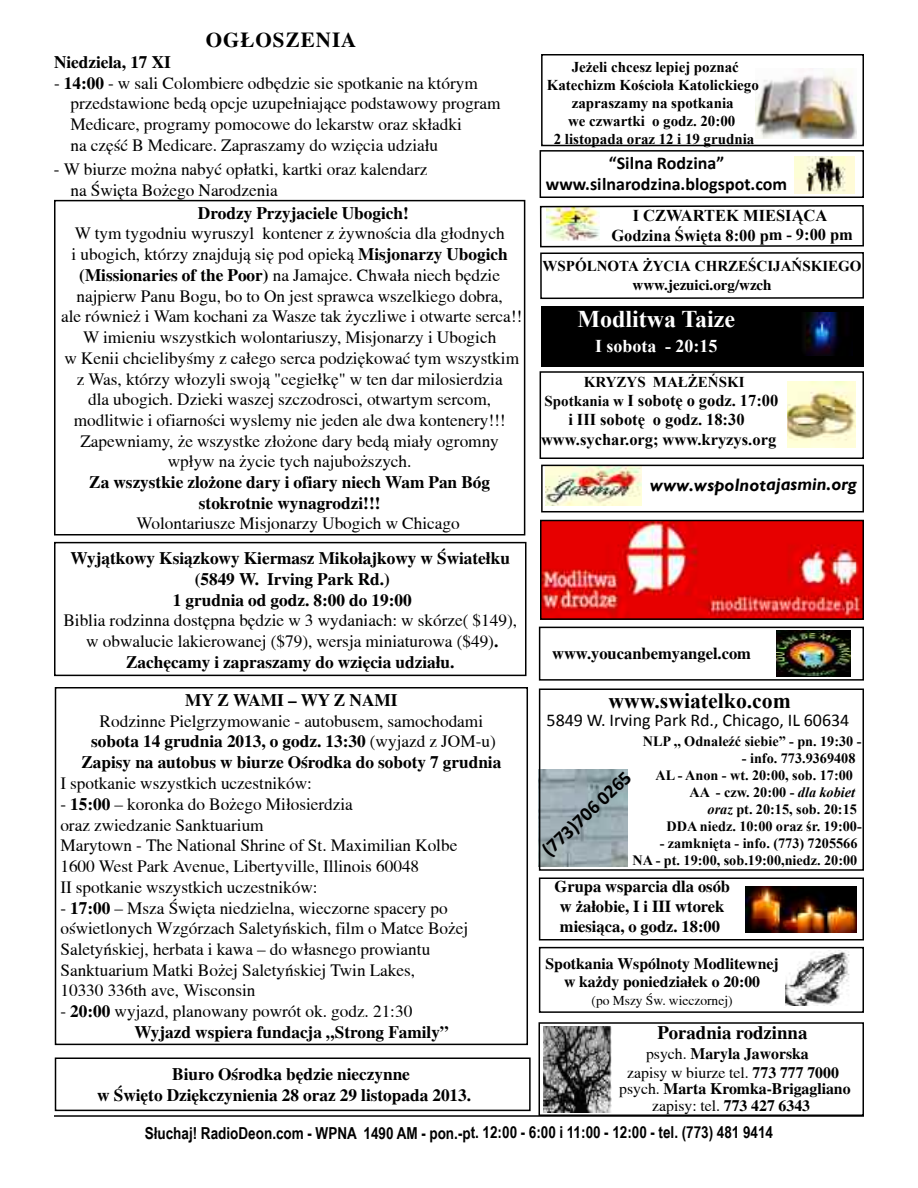
<style>
.page{position:relative;width:918px;height:1188px;background:#fff}
.page>*{position:absolute;margin:0;border:0;box-sizing:border-box;transform-origin:0 0}
.t1{font:700 24px "Times New Roman";color:#fff}
.t2{font:700 21.75px "Times New Roman";color:#000}
.t3{font:700 21px "Toronto";letter-spacing:.05em;color:#000}
.t4{font:700 19.5px "Calibri";color:#000}
.t5{font:700 18.75px "Toronto";color:#000}
.t6{font:700 18px/21.6px "Calibri";color:#000;text-align:center}
.t7{font:18px "Calibri";color:#000}
.t8{font:italic 700 18px "Gill Sans";letter-spacing:-.005em;color:#000}
.t9{font:700 18px "Times New Roman";color:#fff}
.t10{font:17.25px/20.7px "Toronto";color:#000}
.t11{font:700 17.25px/21px "Toronto";color:#000;text-align:center}
.t12{font:700 16.5px/19.8px "Times New Roman";color:#000;text-align:center}
.t13{font:700 16.5px/19.8px "Toronto";color:#000;text-align:center}
.t14{font:700 16.5px "Arial Narrow";color:#000}
.t15{font:700 15.75px/18px "Toronto";color:#000;text-align:center}
.t16{font:700 15px/18px "Times New Roman";color:#000;text-align:center}
.t17{font:700 15px "Toronto";color:#000}
.t18{font:700 14.25px/17.1px "Times New Roman";color:#000;text-align:right}
.t19{font:13.5px "Toronto";color:#000}
.s1{font-weight:700}
.s2{font-weight:400}
.s3{font-size:15px}
.s4{font-style:italic}
</style>
<div class="page">
<hr style="left:54px;top:1115px;width:810px;height:2px;background:#000">
<div style="left:541px;top:54px;width:323px;height:92px;border:2px solid #000"></div>
<img style="left:756px;top:69px;width:100px;height:69px">
<div style="left:541px;top:306px;width:323px;height:60px;background:#000"></div>
<img style="left:543px;top:1026px;width:69px;height:86px">
<div style="left:539px;top:627px;width:325px;height:54px;border:2px solid #000"></div>
<svg style="left:539px;top:205px;width:325px;height:95px"></svg>
<div style="left:540px;top:371px;width:324px;height:88px;border:2px solid #000"></div>
<img style="left:787px;top:381px;width:69px;height:66px">
<div style="left:540px;top:150px;width:324px;height:48px;border:2px solid #000"></div>
<div style="left:793px;top:156px;width:63px;height:37px;background:#fffbd7"></div>
<img style="left:806px;top:156px;width:40px;height:36px">
<div style="left:539px;top:947px;width:325px;height:66px;border:2px solid #000"></div>
<img style="left:785px;top:951px;width:65px;height:55px">
<img style="left:804px;top:312px;width:36px;height:43px">
<svg style="left:545px;top:464px;width:97px;height:41px"></svg>
<img style="left:545px;top:468px;width:96px;height:37px">
<div style="left:541px;top:465px;width:323px;height:47px;border:2px solid #000"></div>
<img style="left:542px;top:770px;width:86px;height:97px">
<div style="left:539px;top:688px;width:325px;height:183px;border:2px solid #000"></div>
<div style="left:539px;top:878px;width:325px;height:62px;border:2px solid #000"></div>
<img style="left:745px;top:886px;width:112px;height:47px">
<div style="left:539px;top:1022px;width:325px;height:94px;border:2px solid #000"></div>
<img style="left:543px;top:523px;width:318px;height:94px">
<div style="left:540px;top:520px;width:324px;height:100px;border:2px solid #000"></div>
<div style="left:55px;top:687px;width:473px;height:358px;border:2px solid #000"></div>
<div style="left:54px;top:200px;width:471px;height:335px;border:2px solid #000"></div>
<div style="left:54px;top:542px;width:472px;height:134px;border:2px solid #000"></div>
<div style="left:55px;top:1058px;width:476px;height:53px;border:2px solid #000"></div>
<svg style="left:776px;top:631px;width:75px;height:46px"></svg>
<img style="left:776px;top:631px;width:74px;height:45px">
<p class="t3" style="left:206px;top:28px;width:152px">OG£OSZENIA</p>
<p class="t11" style="left:54px;top:51px;width:118px">Niedziela, 17 XI</p>
<p class="t10" style="left:70px;top:72px;width:432px;text-indent:-16px">- <span class="s1">14:00</span> - w sali Colombiere odbędzie sie spotkanie na którym przedstawione bedą opcje uzupełniające podstawowy program Medicare, programy pomocowe do lekarstw oraz składki<br>na część B Medicare. Zapraszamy do wzięcia udziału</p>
<p class="t10" style="left:70px;top:159px;width:359px;text-indent:-16px">- W biurze można nabyć opłatki, kartki oraz kalendarz na Święta Bożego Narodzenia</p>
<p class="t11" style="left:198px;top:202px;width:212px">Drodzy Przyjaciele Ubogich!</p>
<p class="t10" style="left:61px;top:223px;width:463px;text-align:center">W tym tygodniu wyruszyl kontener z żywnościa dla głodnych<br>i ubogich, którzy znajdują się pod opieką <span class="s1">Misjonarzy Ubogich (Missionaries of the Poor)</span> na Jamajce. Chwała niech będzie najpierw Panu Bogu, bo to On jest sprawca wszelkiego dobra,<br>ale również i Wam kochani za Wasze tak życzliwe i otwarte serca!!<br>W imieniu wszystkich wolontariuszy, Misjonarzy i Ubogich<br>w Kenii chcielibyśmy z całego serca podziękować tym wszystkim z Was, którzy włozyli swoją "cegiełkę" w ten dar milosierdzia<br>dla ubogich. Dzieki waszej szczodrosci, otwartym sercom, modlitwie i ofiarności wyslemy nie jeden ale dwa kontenery!!!<br>Zapewniamy, że wszystke złożone dary bedą miały ogromny wpływ na życie tych najuboższych.</p>
<p class="t11" style="left:89px;top:472px;width:402px">Za wszystkie zlożone dary i ofiary niech Wam Pan Bóg stokrotnie wynagrodzi!!!</p>
<p class="t10" style="left:136px;top:513px;width:325px">Wolontariusze Misjonarzy Ubogich w Chicago</p>
<p class="t11" style="left:71px;top:548px;width:441px">Wyjątkowy Ksiązkowy Kiermasz Mikołajkowy w Światełku (5849 W. Irving Park Rd.)<br>1 grudnia od godz. 8:00 do 19:00</p>
<p class="t10" style="left:63px;top:610px;width:455px;text-align:center">Biblia rodzinna dostępna będzie w 3 wydaniach: w skórze( $149), w obwalucie lakierowanej ($79), wersja miniaturowa ($49)<span class="s1">.<br>Zachęcamy i zapraszamy do wzięcia udziału.</span></p>
<p class="t11" style="left:185px;top:689px;width:214px">MY Z WAMI – WY Z NAMI</p>
<p class="t11" style="left:81px;top:710px;width:422px"><span class="s2">Rodzinne Pielgrzymowanie - autobusem, samochodami </span>sobota 14 grudnia 2013, o godz. 13:30 <span class="s2">(wyjazd z JOM-u)<br></span>Zapisy na autobus w biurze Ośrodka do soboty 7 grudnia</p>
<p class="t10" style="left:60px;top:773px;width:253px">I spotkanie wszystkich uczestników:</p>
<p class="t10" style="left:60px;top:794px;width:399px">- <span class="s1">15:00</span> – koronka do Bożego Miłosierdzia<br>oraz zwiedzanie Sanktuarium<br>Marytown - The National Shrine of St. Maximilian Kolbe 1600 West Park Avenue, Libertyville, Illinois 60048<br>II spotkanie wszystkich uczestników:</p>
<p class="t10" style="left:60px;top:897px;width:409px">- <span class="s1">17:00</span> – Msza Święta niedzielna, wieczorne spacery po oświetlonych Wzgórzach Saletyńskich, film o Matce Bożej Saletyńskiej, herbata i kawa – do własnego prowiantu Sanktuarium Matki Bożej Saletyńskiej Twin Lakes,<br>10330 336th ave, Wisconsin</p>
<p class="t11" style="left:134px;top:1001px;width:316px;text-align:left;text-indent:-74px"><span class="s2">-</span> 20:00 <span class="s2">wyjazd, planowany powrót ok. godz. 21:30<br></span>Wyjazd wspiera fundacja „Strong Family”</p>
<p class="t11" style="left:97px;top:1063px;width:375px;text-align:left;text-indent:75px">Biuro Ośrodka będzie nieczynne<br>w Święto Dziękczynienia 28 oraz 29 listopada 2013.</p>
<p class="t16" style="left:547px;top:58px;width:214px">Jeżeli chcesz lepiej poznać<br>Katechizm Kościoła Katolickiego zapraszamy na spotkania<br>we czwartki o godz. 20:00<br>2 listopada oraz 12 i 19 grudnia</p>
<p class="t6" style="left:546px;top:153px;width:243px">“Silna Rodzina” www.silnarodzina.blogspot.com</p>
<p class="t12" style="left:611px;top:205px;width:243px">I CZWARTEK MIESIĄCA<br>Godzina Święta 8:00 pm - 9:00 pm</p>
<p class="t16" style="left:543px;top:257px;width:320px">WSPÓLNOTA ŻYCIA CHRZEŚCIJAŃSKIEGO</p>
<p class="t17" style="left:633px;top:276px;width:141px">www.jezuici.org/wzch</p>
<h1 class="t1" style="left:577px;top:306px;width:159px">Modlitwa Taize</h1>
<p class="t9" style="left:595px;top:336px;width:124px">I sobota - 20:15</p>
<p class="t16" style="left:584px;top:372px;width:162px">KRYZYS MAŁŻEŃSKI</p>
<p class="t12" style="left:541px;top:390px;width:239px"><span class="s3">Spotkania w</span> I sobotę o godz. 17:00 i III sobotę o godz. 18:30 www.sychar.org; www.kryzys.org</p>
<p class="t8" style="left:650px;top:474px;width:208px">www.wspolnotajasmin.org</p>
<p class="t13" style="left:552px;top:644px;width:200px">www.youcanbemyangel.com</p>
<p class="t2" style="left:609px;top:689px;width:184px">www.swiatelko.com</p>
<p class="t7" style="left:547px;top:713px;width:304px">5849 W. Irving Park Rd., Chicago, IL 60634</p>
<p class="t18" style="left:643px;top:732px;width:220px">NLP ,, Odnaleźć siebie” - pn. 19:30 -</p>
<p class="t18" style="left:742px;top:749px;width:115px">- info. 773.9369408</p>
<p class="t18" style="left:656px;top:766px;width:199px">AL - Anon - wt. 20:00, sob. 17:00</p>
<p class="t18" style="left:689px;top:784px;width:167px">AA - czw. 20:00 - <span class="s4">dla kobiet</span></p>
<p class="t18" style="left:708px;top:801px;width:151px"><span class="s4">oraz</span> pt. 20:15, sob. 20:15</p>
<p class="t18" style="left:666px;top:818px;width:197px">DDA niedz. 10:00 oraz śr. 19:00-</p>
<p class="t18" style="left:633px;top:835px;width:226px">- zamknięta - info. (773) 7205566<br>NA - pt. 19:00, sob.19:00,niedz. 20:00</p>
<p class="t4" style="left:539px;top:846px;width:116px;rotate:-43deg">(773)706 0265</p>
<p class="t13" style="left:555px;top:876px;width:177px">Grupa wsparcia dla osób w żałobie, I i III wtorek miesiąca, o godz. 18:00</p>
<p class="t15" style="left:545px;top:954px;width:235px">Spotkania Wspólnoty Modlitewnej w każdy poniedziałek o 20:00</p>
<p class="t19" style="left:592px;top:993px;width:142px">(po Mszy Św. wieczornej)</p>
<p class="t5" style="left:657px;top:1022px;width:151px">Poradnia rodzinna</p>
<p class="t15" style="left:627px;top:1044px;width:213px;line-height:19px;text-align:left;text-indent:19px"><span class="s2">psych.</span> Maryla Jaworska <span class="s2">zapisy w biurze tel.</span> 773 777 7000</p>
<p class="t15" style="left:619px;top:1081px;width:233px;line-height:16.5px"><span class="s2">psych.</span> Marta Kromka-Brigagliano <span class="s2">zapisy: tel.</span> 773 427 6343</p>
<p class="t14" style="left:145px;top:1123px;width:630px">Słuchaj! RadioDeon.com - WPNA 1490 AM - pon.-pt. 12:00 - 6:00 i 11:00 - 12:00 - tel. (773) 481 9414</p>
</div>
